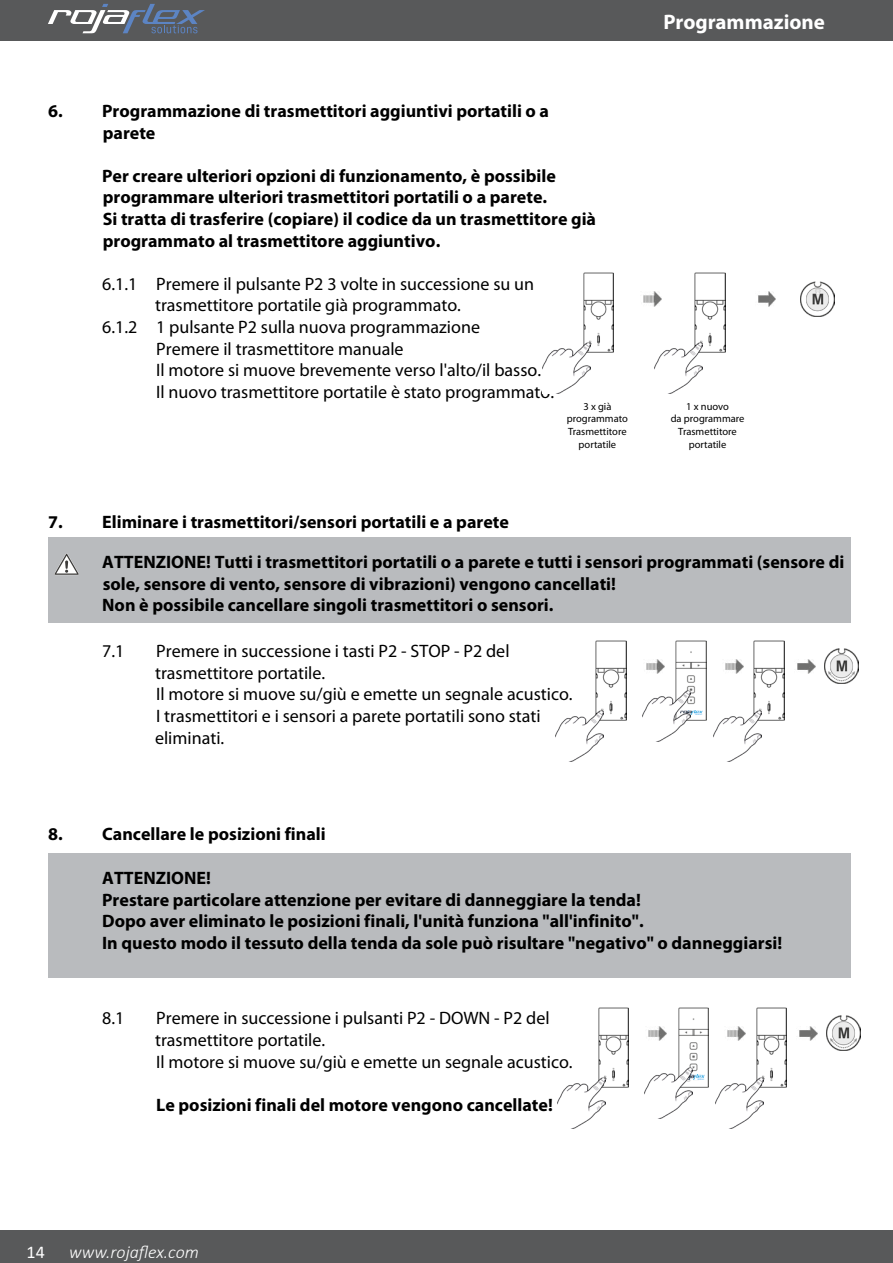
<style>
.page{position:relative;width:893px;height:1263px;background:#fff}
.page>*{position:absolute;margin:0;border:0;box-sizing:border-box;transform-origin:0 0}
.t1{font:700 21px "Myriad Pro";color:#fff}
.t2{font:700 18px/21.6px "Myriad Pro";color:#000}
.t3{font:18px/21.6px "Myriad Pro";color:#000}
.t4{font:italic 300 18px "Calibri";color:#fff}
.t5{font:18px "Calibri";color:#fff}
.t6{font:10.5px/12.6px "Myriad Pro";color:#000;text-align:center}
</style>
<div class="page">
<div style="left:0;top:0;width:893px;height:41px;background:#58595a"></div>
<div style="left:0;top:1230px;width:893px;height:33px;background:#58595a"></div>
<svg style="left:48px;top:4px;width:157px;height:29px"></svg>
<img style="left:583px;top:272px;width:30px;height:80px">
<img style="left:542px;top:343px;width:48px;height:51px">
<img style="left:800px;top:281px;width:34px;height:35px">
<img style="left:643px;top:292px;width:18px;height:14px">
<img style="left:758px;top:292px;width:18px;height:14px">
<img style="left:695px;top:272px;width:30px;height:80px">
<img style="left:654px;top:343px;width:48px;height:51px">
<div style="left:48px;top:538px;width:802px;height:85px;background:#b9bbbe"></div>
<svg style="left:54px;top:554px;width:25px;height:21px"></svg>
<div style="left:48px;top:853px;width:802px;height:124px;background:#b9bbbe"></div>
<img style="left:598px;top:1007px;width:30px;height:80px">
<img style="left:557px;top:1078px;width:48px;height:50px">
<img style="left:678px;top:1007px;width:30px;height:80px">
<img style="left:827px;top:1016px;width:34px;height:34px">
<img style="left:648px;top:1026px;width:18px;height:15px">
<img style="left:799px;top:1026px;width:18px;height:15px">
<img style="left:727px;top:1026px;width:18px;height:15px">
<img style="left:756px;top:1007px;width:30px;height:80px">
<img style="left:715px;top:1078px;width:48px;height:50px">
<img style="left:596px;top:640px;width:30px;height:80px">
<img style="left:555px;top:711px;width:48px;height:50px">
<img style="left:824px;top:649px;width:35px;height:34px">
<img style="left:646px;top:659px;width:18px;height:15px">
<img style="left:797px;top:659px;width:18px;height:15px">
<img style="left:725px;top:659px;width:18px;height:15px">
<img style="left:754px;top:640px;width:30px;height:80px">
<img style="left:713px;top:711px;width:48px;height:50px">
<img style="left:676px;top:640px;width:30px;height:80px">
<div style="left:677px;top:708px;width:26px;height:7px;background:#fff"></div>
<img style="left:691px;top:710px;width:11px;height:4px">
<img style="left:643px;top:691px;width:48px;height:51px">
<svg style="left:693px;top:1073px;width:13px;height:7px"></svg>
<img style="left:693px;top:1075px;width:12px;height:4px">
<img style="left:645px;top:1067px;width:48px;height:51px">
<p class="t1" style="left:663px;top:10px;width:163px">Programmazione</p>
<p class="t2" style="left:103px;top:100px;width:448px;text-indent:-55px">6. Programmazione di trasmettitori aggiuntivi portatili o a parete</p>
<p class="t2" style="left:102px;top:165px;width:495px">Per creare ulteriori opzioni di funzionamento, è possibile programmare ulteriori trasmettitori portatili o a parete.<br>Si tratta di trasferire (copiare) il codice da un trasmettitore già programmato al trasmettitore aggiuntivo.</p>
<p class="t3" style="left:102px;top:273px;width:433px">6.1.1 Premere il pulsante P2 3 volte in successione su un</p>
<p class="t3" style="left:155px;top:295px;width:307px">trasmettitore portatile già programmato.</p>
<p class="t3" style="left:102px;top:317px;width:379px">6.1.2 1 pulsante P2 sulla nuova programmazione</p>
<p class="t3" style="left:156px;top:338px;width:249px">Premere il trasmettitore manuale</p>
<p class="t3" style="left:156px;top:360px;width:386px">Il motore si muove brevemente verso l'alto/il basso.</p>
<p class="t3" style="left:156px;top:381px;width:399px">Il nuovo trasmettitore portatile è stato programmato.</p>
<p class="t6" style="left:567px;top:400px;width:63px">3 x già programmato<br>Trasmettitore portatile</p>
<p class="t6" style="left:671px;top:400px;width:75px">1 x nuovo<br>da programmare<br>Trasmettitore portatile</p>
<p class="t2" style="left:48px;top:511px;width:462px">7. Eliminare i trasmettitori/sensori portatili e a parete</p>
<p class="t2" style="left:102px;top:552px;width:744px">ATTENZIONE! Tutti i trasmettitori portatili o a parete e tutti i sensori programmati (sensore di sole, sensore di vento, sensore di vibrazioni) vengono cancellati!<br>Non è possibile cancellare singoli trasmettitori o sensori.</p>
<p class="t3" style="left:102px;top:641px;width:24px">7.1</p>
<p class="t3" style="left:155px;top:641px;width:419px">Premere in successione i tasti P2 - STOP - P2 del trasmettitore portatile.<br>Il motore si muove su/giù e emette un segnale acustico.<br>I trasmettitori e i sensori a parete portatili sono stati eliminati.</p>
<p class="t2" style="left:48px;top:824px;width:279px">8. Cancellare le posizioni finali</p>
<p class="t2" style="left:102px;top:867px;width:682px">ATTENZIONE!<br>Prestare particolare attenzione per evitare di danneggiare la tenda!<br>Dopo aver eliminato le posizioni finali, l'unità funziona "all'infinito".<br>In questo modo il tessuto della tenda da sole può risultare "negativo" o danneggiarsi!</p>
<p class="t3" style="left:102px;top:1008px;width:24px">8.1</p>
<p class="t3" style="left:155px;top:1008px;width:419px">Premere in successione i pulsanti P2 - DOWN - P2 del trasmettitore portatile.<br>Il motore si muove su/giù e emette un segnale acustico.</p>
<p class="t2" style="left:156px;top:1094px;width:398px">Le posizioni finali del motore vengono cancellate!</p>
<p class="t5" style="left:27px;top:1239px;width:20px">14</p>
<p class="t4" style="left:69px;top:1241px;width:131px">www.rojaflex.com</p>
</div>
